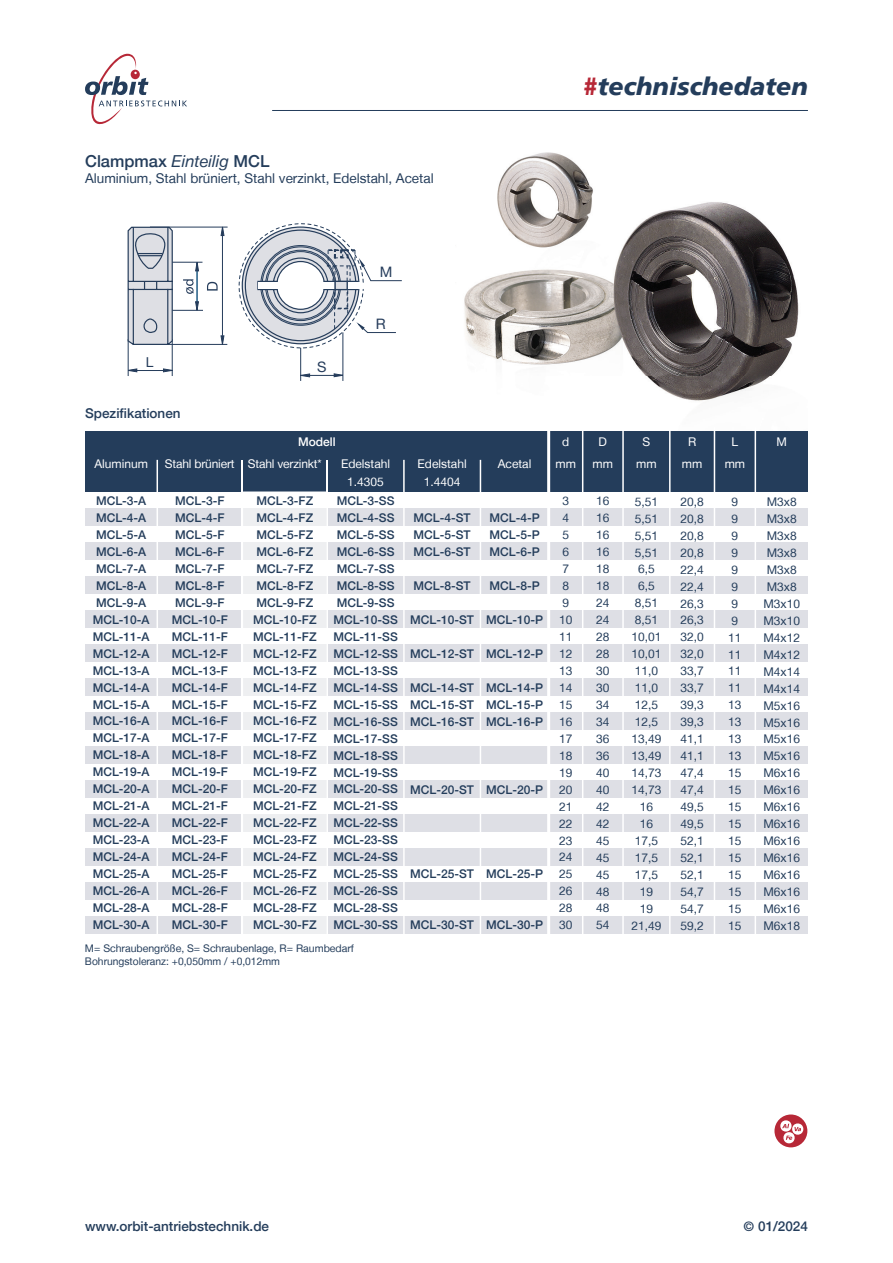
<style>
.page{position:relative;width:893px;height:1263px;background:#fff}
.page>*{position:absolute;margin:0;border:0;box-sizing:border-box;transform-origin:0 0}
.t1{font:italic 900 24.75px "Frutiger LT";color:#243d5b}
.t2{font:500 16.5px "Helvetica Neue LT";color:#243d5b}
.t3{font:14.55px "Helvetica Neue LT";color:#253c5b}
.t4{font:13.8px "Helvetica Neue LT";color:#253c5b}
.t5{font:13.5px "Helvetica Neue LT";color:#243d5b}
.t6{font:500 13.5px "Helvetica Neue LT";color:#243d5b}
.t7{font:500 12px/17px "Helvetica Neue LT";color:#243d5b}
.t8{font:12px/17px "Helvetica Neue LT";color:#243d5b}
.t9{font:12px/23px "Helvetica Neue LT";color:#fff;text-align:center}
.t10{font:500 12px "Helvetica Neue LT";color:#fff}
.t11{font:10.5px/12.6px "Helvetica Neue LT";color:#243d5b}
.s1{font-weight:400;font-style:italic}
.s2{color:#b72837}
.s3{font-family:"Frutiger LT Pro";font-weight:400}
</style>
<div class="page">
<img style="left:464px;top:152px;width:335px;height:249px">
<hr style="left:300px;top:348px;width:1px;height:33px;background:#253c5b">
<hr style="left:343px;top:332px;width:1px;height:49px;background:#253c5b">
<svg style="left:128px;top:223px;width:274px;height:154px"></svg>
<div style="left:335px;top:281px;width:13px;height:9px;background:#dedfe4;border:1px solid #263d5b"></div>
<svg style="left:85px;top:53px;width:102px;height:72px"></svg>
<hr style="left:272px;top:110px;width:536px;height:1px;background:#243d5b">
<div style="left:85px;top:508px;width:723px;height:17px;background:#dedfe5"></div>
<div style="left:85px;top:542px;width:723px;height:17px;background:#dedfe5"></div>
<div style="left:85px;top:576px;width:723px;height:17px;background:#dedfe5"></div>
<div style="left:85px;top:611px;width:723px;height:17px;background:#dedfe5"></div>
<div style="left:85px;top:645px;width:723px;height:17px;background:#dedfe5"></div>
<div style="left:85px;top:679px;width:723px;height:17px;background:#dedfe5"></div>
<div style="left:85px;top:713px;width:723px;height:17px;background:#dedfe5"></div>
<div style="left:85px;top:747px;width:723px;height:17px;background:#dedfe5"></div>
<div style="left:85px;top:781px;width:723px;height:17px;background:#dedfe5"></div>
<div style="left:85px;top:815px;width:723px;height:17px;background:#dedfe5"></div>
<div style="left:85px;top:849px;width:723px;height:17px;background:#dedfe5"></div>
<div style="left:85px;top:883px;width:723px;height:17px;background:#dedfe5"></div>
<div style="left:85px;top:917px;width:723px;height:17px;background:#dedfe5"></div>
<div style="left:85px;top:431px;width:723px;height:60px;background:#243d5b"></div>
<hr style="left:242px;top:460px;width:1px;height:480px;background:#fff">
<hr style="left:327px;top:460px;width:1px;height:480px;background:#fff">
<hr style="left:403px;top:460px;width:2px;height:480px;background:#fff">
<hr style="left:480px;top:460px;width:1px;height:480px;background:#fff">
<hr style="left:547px;top:427px;width:3px;height:513px;background:#fff">
<hr style="left:582px;top:427px;width:1px;height:513px;background:#fff">
<hr style="left:157px;top:460px;width:1px;height:480px;background:#fff">
<hr style="left:622px;top:427px;width:2px;height:513px;background:#fff">
<hr style="left:669px;top:427px;width:2px;height:513px;background:#fff">
<hr style="left:714px;top:427px;width:1px;height:513px;background:#fff">
<hr style="left:755px;top:427px;width:1px;height:513px;background:#fff">
<svg style="left:243px;top:491px;width:84px;height:443px"></svg>
<svg style="left:774px;top:1114px;width:34px;height:34px"></svg>
<svg style="left:774px;top:1114px;width:33px;height:33px"></svg>
<h2 class="t2" style="left:85px;top:151px;width:186px">Clampmax <span class="s1">Einteilig</span> MCL</h2>
<p class="t5" style="left:85px;top:170px;width:350px">Aluminium, Stahl brüniert, Stahl verzinkt, Edelstahl, Acetal</p>
<p class="t3" style="left:380px;top:263px;width:14px">M</p>
<p class="t4" style="left:146px;top:354px;width:9px">L</p>
<p class="t3" style="left:317px;top:358px;width:11px">S</p>
<p class="t3" style="left:376px;top:315px;width:11px">R</p>
<h1 class="t1" style="left:582px;top:71px;width:227px"><span class="s2">#</span>technischedaten</h1>
<p class="t6" style="left:85px;top:405px;width:97px">Spezifikationen</p>
<p class="t9" style="left:94px;top:452px;width:55px">Aluminum</p>
<p class="t9" style="left:165px;top:452px;width:158px">Stahl brüniert Stahl verzinkt*</p>
<p class="t9" style="left:341px;top:452px;width:51px">Edelstahl</p>
<p class="t9" style="left:418px;top:452px;width:51px">Edelstahl</p>
<p class="t9" style="left:498px;top:452px;width:35px">Acetal</p>
<p class="t9" style="left:555px;top:452px;width:22px">mm</p>
<p class="t9" style="left:593px;top:452px;width:22px">mm</p>
<p class="t9" style="left:347px;top:470px;width:38px">1.4305</p>
<p class="t9" style="left:424px;top:470px;width:38px">1.4404</p>
<p class="t10" style="left:298px;top:434px;width:39px">Modell</p>
<p class="t9" style="left:562px;top:430px;width:9px">d</p>
<p class="t9" style="left:599px;top:430px;width:10px">D</p>
<p class="t9" style="left:636px;top:430px;width:22px">S mm</p>
<p class="t9" style="left:682px;top:430px;width:22px">R mm</p>
<p class="t9" style="left:732px;top:430px;width:8px">L</p>
<p class="t9" style="left:776px;top:430px;width:12px">M</p>
<p class="t9" style="left:725px;top:452px;width:22px">mm</p>
<p class="t7" style="left:93px;top:492px;width:58px">MCL-3-A<br>MCL-4-A<br>MCL-5-A<br>MCL-6-A<br>MCL-7-A<br>MCL-8-A<br>MCL-9-A<br>MCL-10-A<br>MCL-11-A<br>MCL-12-A<br>MCL-13-A<br>MCL-14-A<br>MCL-15-A<br>MCL-16-A<br>MCL-17-A<br>MCL-18-A<br>MCL-19-A<br>MCL-20-A<br>MCL-21-A<br>MCL-22-A<br>MCL-23-A<br>MCL-24-A<br>MCL-25-A<br>MCL-26-A<br>MCL-28-A<br>MCL-30-A</p>
<p class="t7" style="left:172px;top:492px;width:58px">MCL-3-F<br>MCL-4-F<br>MCL-5-F<br>MCL-6-F<br>MCL-7-F<br>MCL-8-F<br>MCL-9-F<br>MCL-10-F<br>MCL-11-F<br>MCL-12-F<br>MCL-13-F<br>MCL-14-F<br>MCL-15-F<br>MCL-16-F<br>MCL-17-F<br>MCL-18-F<br>MCL-19-F<br>MCL-20-F<br>MCL-21-F<br>MCL-22-F<br>MCL-23-F<br>MCL-24-F<br>MCL-25-F<br>MCL-26-F<br>MCL-28-F<br>MCL-30-F</p>
<p class="t7" style="left:253px;top:492px;width:65px">MCL-3-FZ<br>MCL-4-FZ<br>MCL-5-FZ<br>MCL-6-FZ<br>MCL-7-FZ<br>MCL-8-FZ<br>MCL-9-FZ<br>MCL-10-FZ<br>MCL-11-FZ<br>MCL-12-FZ<br>MCL-13-FZ<br>MCL-14-FZ<br>MCL-15-FZ<br>MCL-16-FZ<br>MCL-17-FZ<br>MCL-18-FZ<br>MCL-19-FZ<br>MCL-20-FZ<br>MCL-21-FZ<br>MCL-22-FZ<br>MCL-23-FZ<br>MCL-24-FZ<br>MCL-25-FZ<br>MCL-26-FZ<br>MCL-28-FZ<br>MCL-30-FZ</p>
<p class="t7" style="left:333px;top:492px;width:66px">MCL-3-SS<br>MCL-4-SS<br>MCL-5-SS<br>MCL-6-SS<br>MCL-7-SS<br>MCL-8-SS<br>MCL-9-SS<br>MCL-10-SS<br>MCL-11-SS<br>MCL-12-SS<br>MCL-13-SS<br>MCL-14-SS<br>MCL-15-SS<br>MCL-16-SS<br>MCL-17-SS<br>MCL-18-SS<br>MCL-19-SS<br>MCL-20-SS<br>MCL-21-SS<br>MCL-22-SS<br>MCL-23-SS<br>MCL-24-SS<br>MCL-25-SS<br>MCL-26-SS<br>MCL-28-SS<br>MCL-30-SS</p>
<p class="t11" style="left:85px;top:942px;width:271px">M= Schraubengröße, S= Schraubenlage, R= Raumbedarf<br>Bohrungstoleranz: +0,050mm / +0,012mm</p>
<p class="t7" style="left:414px;top:509px;width:59px;text-align:justify">MCL-4-ST MCL-5-ST MCL-6-ST</p>
<p class="t7" style="left:414px;top:577px;width:59px">MCL-8-ST</p>
<p class="t7" style="left:410px;top:611px;width:65px">MCL-10-ST</p>
<p class="t7" style="left:410px;top:645px;width:65px">MCL-12-ST</p>
<p class="t7" style="left:410px;top:679px;width:65px;text-align:justify">MCL-14-ST MCL-15-ST MCL-16-ST</p>
<p class="t7" style="left:489px;top:509px;width:52px;text-align:justify">MCL-4-P MCL-5-P MCL-6-P</p>
<p class="t7" style="left:489px;top:577px;width:52px">MCL-8-P</p>
<p class="t7" style="left:486px;top:611px;width:58px">MCL-10-P</p>
<p class="t7" style="left:486px;top:645px;width:58px">MCL-12-P</p>
<p class="t7" style="left:486px;top:679px;width:58px;text-align:justify">MCL-14-P MCL-15-P MCL-16-P</p>
<p class="t7" style="left:410px;top:781px;width:65px">MCL-20-ST</p>
<p class="t7" style="left:486px;top:781px;width:58px">MCL-20-P</p>
<p class="t7" style="left:410px;top:865px;width:65px">MCL-25-ST</p>
<p class="t7" style="left:486px;top:865px;width:58px">MCL-25-P</p>
<p class="t7" style="left:410px;top:916px;width:65px">MCL-30-ST</p>
<p class="t7" style="left:486px;top:916px;width:58px">MCL-30-P</p>
<p class="t8" style="left:559px;top:492px;width:15px">3<br>4<br>5<br>6<br>7<br>8<br>9<br>10<br>11<br>12<br>13<br>14<br>15<br>16<br>17<br>18<br>19<br>20<br>21<br>22<br>23<br>24<br>25<br>26<br>28<br>30</p>
<p class="t8" style="left:596px;top:493px;width:15px;text-align:justify">16<br>16<br>16<br>16<br>18<br>18<br>24<br>24<br>28<br>28<br>30<br>30<br>34<br>34<br>36<br>36<br>40<br>40<br>42<br>42<br>45<br>45<br>45<br>48<br>48<br>54</p>
<p class="t8" style="left:631px;top:493px;width:32px;text-align:center">5,51<br>5,51<br>5,51<br>5,51<br>6,5<br>6,5<br>8,51<br>8,51<br>10,01<br>10,01<br>11,0<br>11,0<br>12,5<br>12,5<br>13,49<br>13,49<br>14,73<br>14,73<br>16<br>16<br>17,5<br>17,5<br>17,5<br>19<br>19<br>21,49</p>
<p class="t8" style="left:680px;top:493px;width:25px;text-align:justify">20,8<br>20,8<br>20,8<br>20,8<br>22,4<br>22,4<br>26,3<br>26,3<br>32,0<br>32,0<br>33,7<br>33,7<br>39,3<br>39,3<br>41,1<br>41,1<br>47,4<br>47,4<br>49,5<br>49,5<br>52,1<br>52,1<br>52,1<br>54,7<br>54,7<br>59,2</p>
<p class="t8" style="left:728px;top:493px;width:15px">9<br>9<br>9<br>9<br>9<br>9<br>9<br>9<br>11<br>11<br>11<br>11<br>13<br>13<br>13<br>13<br>15<br>15<br>15<br>15<br>15<br>15<br>15<br>15<br>15<br>15</p>
<p class="t8" style="left:763px;top:493px;width:38px">M3x8<br>M3x8<br>M3x8<br>M3x8<br>M3x8<br>M3x8<br>M3x10<br>M3x10<br>M4x12<br>M4x12<br>M4x14<br>M4x14<br>M5x16<br>M5x16<br>M5x16<br>M5x16<br>M6x16<br>M6x16<br>M6x16<br>M6x16<br>M6x16<br>M6x16<br>M6x16<br>M6x16<br>M6x16<br>M6x18</p>
<p class="t6" style="left:85px;top:1218px;width:186px">www.orbit-antriebstechnik.de</p>
<p class="t6" style="left:744px;top:1218px;width:66px"><span class="s3">©</span> 01/2024</p>
</div>
